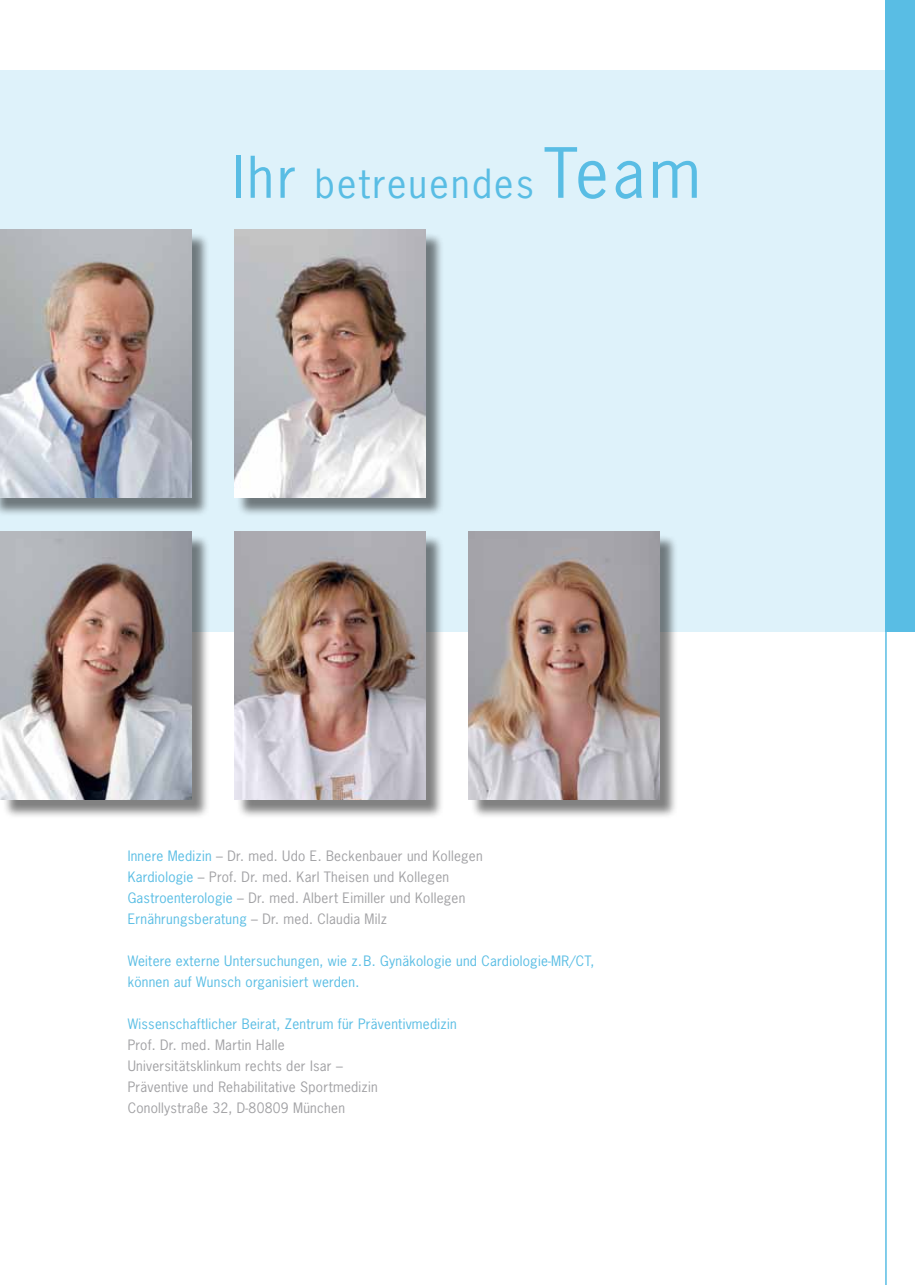
<style>
.page{position:relative;width:915px;height:1285px;background:#fff}
.page>*{position:absolute;margin:0;border:0;box-sizing:border-box;transform-origin:0 0}
.t1{font:37.8px "News Gothic Std";letter-spacing:.06em;color:#59bde4}
.t2{font:13.5px/21px "News Gothic Std";letter-spacing:.02em;color:#a1a1a4}
.t3{font:13.5px/21px "News Gothic Std";letter-spacing:.02em;color:#59bde4}
.s1{font-size:54px}
.s2{font-size:65.1px}
.s3{color:#59bde4}
</style>
<div class="page">
<div style="left:0;top:70px;width:914px;height:561px;background:#def2fa"></div>
<div style="left:884px;top:0;width:30px;height:631px;background:#59bde4"></div>
<div style="left:0;top:232px;width:210px;height:284px;background:#000;opacity:.5"></div>
<img style="left:0;top:230px;width:191px;height:267px">
<div style="left:236px;top:232px;width:208px;height:284px;background:#000;opacity:.5"></div>
<img style="left:234px;top:230px;width:191px;height:267px">
<div style="left:2px;top:534px;width:208px;height:284px;background:#000;opacity:.5"></div>
<img style="left:0;top:531px;width:191px;height:268px">
<div style="left:470px;top:534px;width:208px;height:284px;background:#000;opacity:.5"></div>
<img style="left:468px;top:531px;width:191px;height:268px">
<div style="left:236px;top:534px;width:208px;height:284px;background:#000;opacity:.5"></div>
<img style="left:234px;top:531px;width:191px;height:268px">
<hr style="left:884px;top:0;width:2px;height:1284px;background:#59bde4">
<h1 class="t1" style="left:233px;top:159px;width:469px"><span class="s1">Ihr</span> betreuendes <span class="s2">Team</span></h1>
<p class="t2" style="left:128px;top:845px;width:356px"><span class="s3">Innere Medizin</span> – Dr. med. Udo E. Beckenbauer und Kollegen <span class="s3">Kardiologie</span> – Prof. Dr. med. Karl Theisen und Kollegen <span class="s3">Gastroenterologie</span> – Dr. med. Albert Eimiller und Kollegen <span class="s3">Ernährungsberatung</span> – Dr. med. Claudia Milz</p>
<p class="t3" style="left:128px;top:950px;width:468px">Weitere externe Untersuchungen, wie z.B. Gynäkologie und Cardiologie-MR/CT, können auf Wunsch organisiert werden.</p>
<p class="t3" style="left:128px;top:1013px;width:330px">Wissenschaftlicher Beirat, Zentrum für Präventivmedizin</p>
<p class="t2" style="left:128px;top:1034px;width:251px">Prof. Dr. med. Martin Halle Universitätsklinkum rechts der Isar – Präventive und Rehabilitative Sportmedizin Conollystraße 32, D-80809 München</p>
</div>
